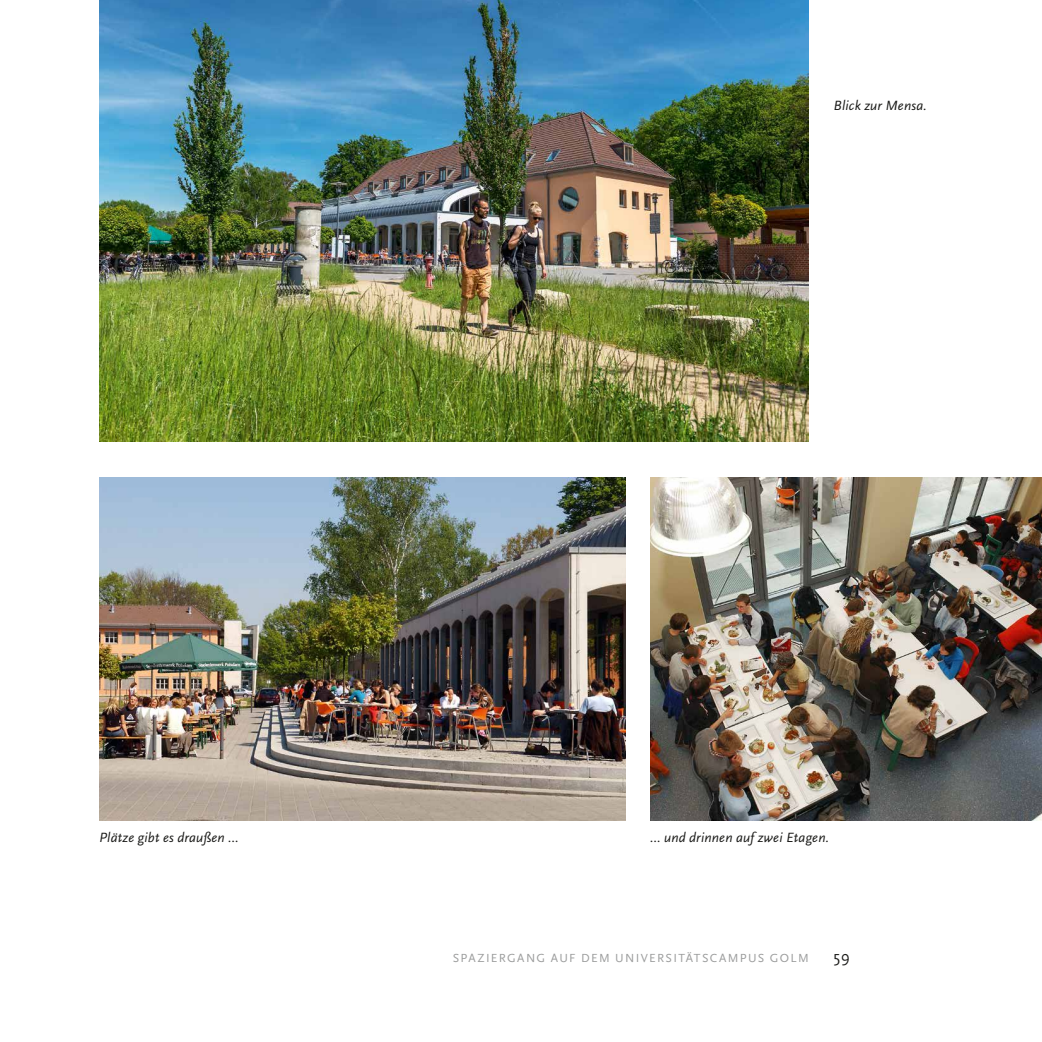
<style>
.page{position:relative;width:1042px;height:1042px;background:#fff}
.page>*{position:absolute;margin:0;border:0;box-sizing:border-box;transform-origin:0 0}
.t1{font:16.62px "Scala Sans";color:#1a1a18}
.t2{font:14px "Scala Sans Regular LF Italic";letter-spacing:.015em;color:#1a1a18}
.t3{font:12.25px "Scala Sans Regular LF";letter-spacing:.105em;color:#9c9d9d}
</style>
<div class="page">
<img style="left:99px;top:0;width:710px;height:442px">
<img style="left:99px;top:477px;width:526px;height:343px">
<img style="left:650px;top:477px;width:392px;height:343px">
<p class="t2" style="left:833px;top:97px;width:95px">Blick zur Mensa.</p>
<p class="t2" style="left:99px;top:830px;width:141px">Plätze gibt es draußen …</p>
<p class="t2" style="left:650px;top:830px;width:181px">… und drinnen auf zwei Etagen.</p>
<p class="t3" style="left:453px;top:951px;width:16px">SPAZIE</p>
<p class="t3" style="left:499px;top:951px;width:19px">RGANG</p>
<p class="t3" style="left:551px;top:951px;width:10px">AUF</p>
<p class="t3" style="left:581px;top:951px;width:9px">DEM</p>
<p class="t3" style="left:615px;top:951px;width:19px">UNIVE</p>
<p class="t3" style="left:657px;top:951px;width:18px">RSITÄTS-CAMPUS</p>
<p class="t3" style="left:770px;top:951px;width:20px">GOLM</p>
<p class="t1" style="left:833px;top:947px;width:18px">59</p>
</div>
